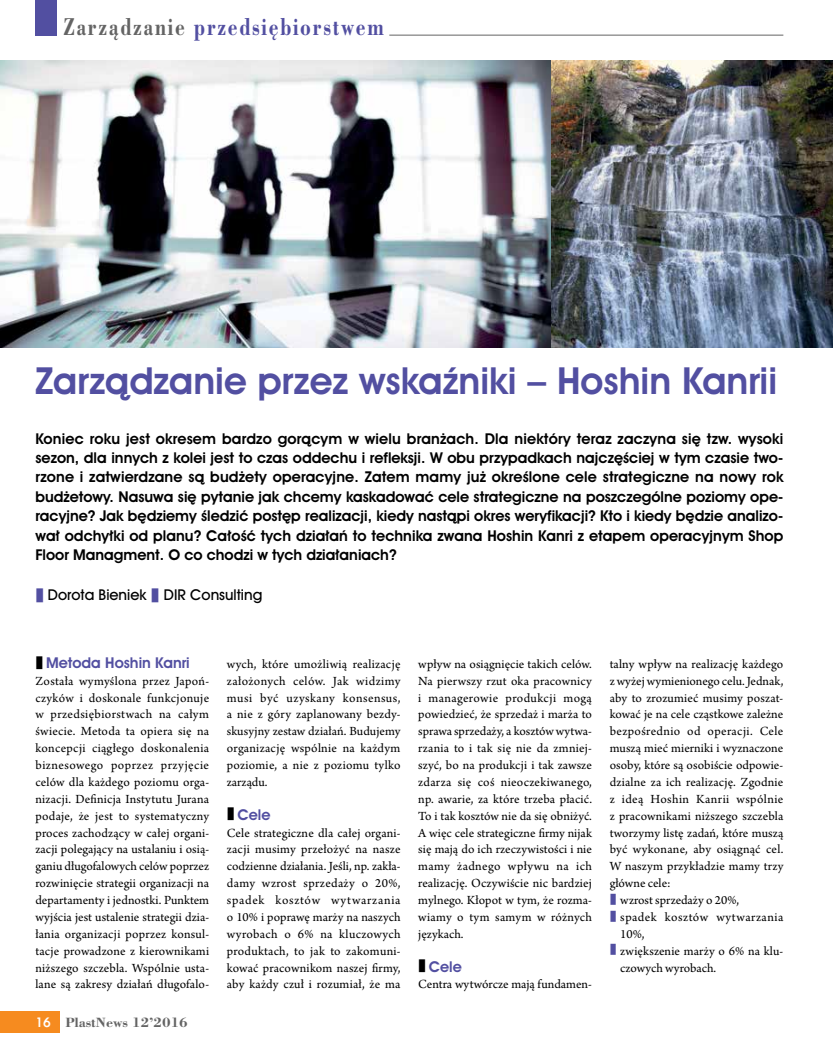
<style>
.page{position:relative;width:833px;height:1053px;background:#fff}
.page>*{position:absolute;margin:0;border:0;box-sizing:border-box;transform-origin:0 0}
.t1{font:37.5px "Avant Garde Dm PL";color:#524fa1}
.t2{font:700 22.75px "Bodoni PL";letter-spacing:.1em;color:#524fa1;scale:.77 1}
.t3{font:15px/19.4px "Avant Garde Dm PL";color:#000;text-align:justify}
.t4{font:15px "Avant Garde Md PL";color:#000}
.t5{font:15px "Avant Garde Dm PL";color:#524fa1}
.t6{font:13.12px/16.9px "Arno Pro";letter-spacing:.01em;color:#000;text-align:justify}
.t7{font:13.12px "Arno Pro";letter-spacing:.03em;color:#000}
.t8{font:13.12px "Arno Pro";letter-spacing:.035em;color:#000}
.t9{font:700 12.5px "Bodoni PL";color:#646464}
.s1{color:#646464}
.s2{font-family:"Geometr 415 Md PL";font-weight:400;color:#fff}
</style>
<div class="page">
<div style="left:0;top:1011px;width:60px;height:21px;background:#f68b1f"></div>
<div style="left:35px;top:0;width:22px;height:35px;background:#524fa1"></div>
<hr style="left:389px;top:35px;width:394px;height:1px;background:#646464">
<img style="left:550px;top:60px;width:283px;height:287px">
<img style="left:0;top:60px;width:550px;height:287px">
<h2 class="t2" style="left:64px;top:11px;width:417px"><span class="s1">Zarządzanie</span> przedsiębiorstwem</h2>
<h1 class="t1" style="left:35px;top:358px;width:743px">Zarządzanie przez wskaźniki – Hoshin Kanrii</h1>
<p class="t3" style="left:35px;top:428px;width:749px">Koniec roku jest okresem bardzo gorącym w wielu branżach. Dla niektóry teraz zaczyna się tzw. wysoki sezon, dla innych z kolei jest to czas oddechu i refleksji. W obu przypadkach najczęściej w tym czasie two&shy;rzone i zatwierdzane są budżety operacyjne. Zatem mamy już określone cele strategiczne na nowy rok budżetowy. Nasuwa się pytanie jak chcemy kaskadować cele strategiczne na poszczególne poziomy ope&shy;racyjne? Jak będziemy śledzić postęp realizacji, kiedy nastąpi okres weryfikacji? Kto i kiedy będzie analizo&shy;wał odchyłki od planu? Całość tych działań to technika zwana Hoshin Kanri z etapem operacyjnym Shop Floor Managment. O co chodzi w tych działaniach?</p>
<p class="t4" style="left:48px;top:586px;width:216px">Dorota Bieniek DIR Consulting</p>
<p class="t5" style="left:46px;top:653px;width:145px">Metoda Hoshin Kanri</p>
<p class="t6" style="left:35px;top:673px;width:175px">Została wymyślona przez Japoń&shy;czyków i doskonale funkcjonuje w przedsiębiorstwach na całym świecie. Metoda ta opiera się na koncepcji ciągłego doskonalenia biznesowego poprzez przyjęcie celów dla każdego poziomu orga&shy;nizacji. Definicja Instytutu Jurana podaje, że jest to systematyczny proces zachodzący w całej organi&shy;zacji polegający na ustalaniu i osią&shy;ganiu długofalowych celów poprzez rozwinięcie strategii organizacji na departamenty i jednostki. Punktem wyjścia jest ustalenie strategii dzia&shy;łania organizacji poprzez konsul&shy;tacje prowadzone z kierownikami niższego szczebla. Wspólnie usta&shy;lane są zakresy działań długofalo-</p>
<p class="t9" style="left:35px;top:1012px;width:154px"><span class="s2">16</span> PlastNews 12’2016</p>
<p class="t6" style="left:227px;top:656px;width:175px">wych, które umożliwią realizację założonych celów. Jak widzimy musi być uzyskany konsensus, a nie z góry zaplanowany bezdy&shy;skusyjny zestaw działań. Budujemy organizację wspólnie na każdym poziomie, a nie z poziomu tylko zarządu.</p>
<p class="t5" style="left:237px;top:805px;width:34px">Cele</p>
<p class="t6" style="left:227px;top:824px;width:175px">Cele strategiczne dla całej organi&shy;zacji musimy przełożyć na nasze codzienne działania. Jeśli, np. zakła&shy;damy wzrost sprzedaży o 20%, spadek kosztów wytwarzania o 10% i poprawę marży na naszych wyrobach o 6% na kluczowych produktach, to jak to zakomuni&shy;kować pracownikom naszej firmy, aby każdy czuł i rozumiał, że ma</p>
<p class="t6" style="left:418px;top:656px;width:175px">wpływ na osiągnięcie takich celów.<br>Na pierwszy rzut oka pracownicy i managerowie produkcji mogą powiedzieć, że sprzedaż i marża to sprawa sprzedaży, a kosztów wytwa&shy;rzania to i tak się nie da zmniej&shy;szyć, bo na produkcji i tak zawsze zdarza się coś nieoczekiwanego, np. awarie, za które trzeba płacić.<br>To i tak kosztów nie da się obniżyć.<br>A więc cele strategiczne firmy nijak się mają do ich rzeczywistości i nie mamy żadnego wpływu na ich realizację. Oczywiście nic bardziej mylnego. Kłopot w tym, że rozma&shy;wiamy o tym samym w różnych językach.</p>
<p class="t5" style="left:429px;top:957px;width:34px">Cele</p>
<p class="t6" style="left:418px;top:976px;width:175px">Centra wytwórcze mają fundamen-</p>
<p class="t6" style="left:609px;top:656px;width:175px">talny wpływ na realizację każdego</p>
<p class="t6" style="left:609px;top:673px;width:175px">z wyżej wymienionego celu. Jednak,</p>
<p class="t6" style="left:609px;top:689px;width:175px">aby to zrozumieć musimy poszat-</p>
<p class="t6" style="left:609px;top:706px;width:175px">kować je na cele cząstkowe zależne</p>
<p class="t7" style="left:609px;top:723px;width:175px">bezpośrednio od operacji. Cele</p>
<p class="t6" style="left:609px;top:740px;width:175px">muszą mieć mierniki i wyznaczone</p>
<p class="t6" style="left:609px;top:757px;width:175px">osoby, które są osobiście odpowie-</p>
<p class="t6" style="left:609px;top:774px;width:175px">dzialne za ich realizację. Zgodnie</p>
<p class="t7" style="left:609px;top:791px;width:175px">z ideą Hoshin Kanrii wspólnie</p>
<p class="t6" style="left:609px;top:808px;width:175px">z pracownikami niższego szczebla</p>
<p class="t6" style="left:609px;top:824px;width:175px">tworzymy listę zadań, które muszą</p>
<p class="t6" style="left:609px;top:841px;width:175px">być wykonane, aby osiągnąć cel.</p>
<p class="t6" style="left:609px;top:858px;width:175px">W naszym przykładzie mamy trzy</p>
<p class="t6" style="left:609px;top:875px;width:63px">główne cele:</p>
<p class="t6" style="left:620px;top:892px;width:120px">wzrost sprzedaży o 20%,</p>
<p class="t8" style="left:620px;top:909px;width:164px">spadek kosztów wytwarzania</p>
<p class="t6" style="left:620px;top:926px;width:26px">10%,</p>
<p class="t6" style="left:620px;top:942px;width:164px">zwiększenie marży o 6% na klu-</p>
<p class="t6" style="left:620px;top:959px;width:97px">czowych wyrobach.</p>
</div>
